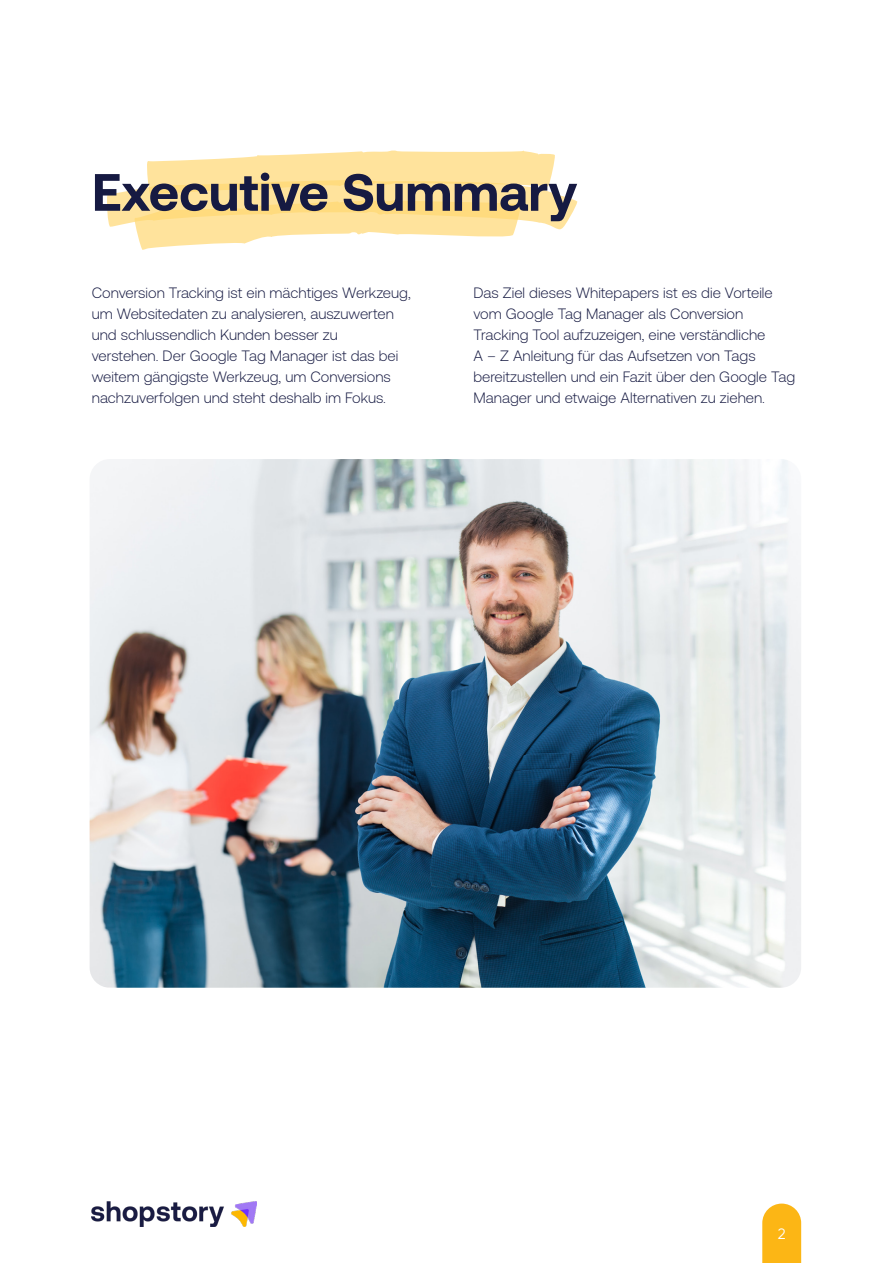
<style>
.page{position:relative;width:893px;height:1263px;background:#fff}
.page>*{position:absolute;margin:0;border:0;box-sizing:border-box;transform-origin:0 0}
.t1{font:700 52.5px "Aeonik";color:#161a42}
.t2{font:300 15px/21px "Aeonik";color:#161a42}
.t3{font:15px "Gilroy";color:#fff}
</style>
<div class="page">
<img style="left:92px;top:1202px;width:165px;height:24px">
<svg style="left:762px;top:1203px;width:39px;height:60px"></svg>
<svg style="left:107px;top:150px;width:471px;height:100px"></svg>
<img style="left:90px;top:459px;width:711px;height:529px">
<h1 class="t1" style="left:92px;top:163px;width:487px">Executive Summary</h1>
<p class="t2" style="left:92px;top:283px;width:320px">Conversion Tracking ist ein mächtiges Werkzeug, um Websitedaten zu analysieren, auszuwerten und schlussendlich Kunden besser zu<br>verstehen. Der Google Tag Manager ist das bei weitem gängigste Werkzeug, um Conversions nachzuverfolgen und steht deshalb im Fokus.</p>
<p class="t2" style="left:473px;top:283px;width:323px">Das Ziel dieses Whitepapers ist es die Vorteile vom Google Tag Manager als Conversion Tracking Tool aufzuzeigen, eine verständliche<br>A – Z Anleitung für das Aufsetzen von Tags bereitzustellen und ein Fazit über den Google Tag Manager und etwaige Alternativen zu ziehen.</p>
<p class="t3" style="left:778px;top:1225px;width:9px">2</p>
</div>
